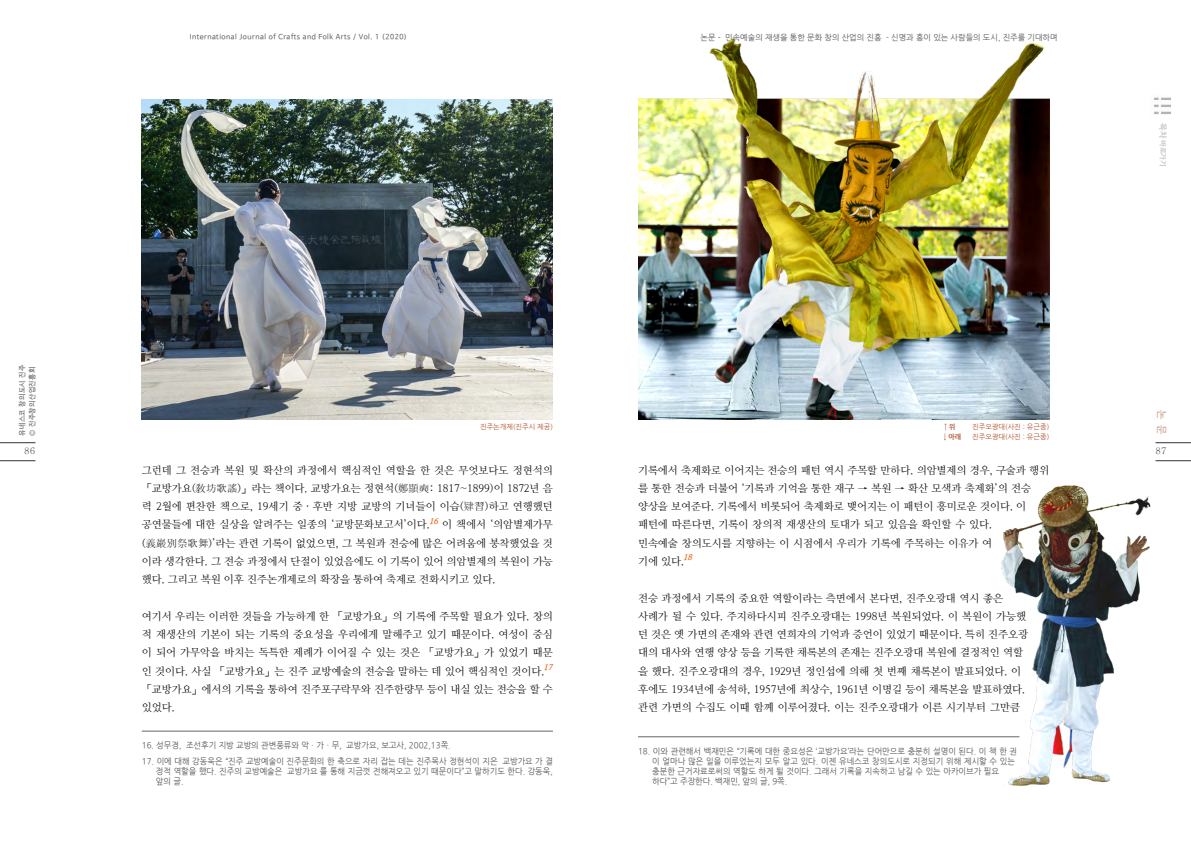
<style>
.page{position:relative;width:1191px;height:842px;background:#fff}
.page>*{position:absolute;margin:0;border:0;box-sizing:border-box;transform-origin:0 0}
.본문{font:10.5px/18.2px "Nanum Myeongjo";color:#000}
.오른쪽_페이지번호_위_세로_카테고리{font:700 10px "Nanum Gothic";color:#d7a795}
.t1{font:500 9px "Adobe Myungjo Std";color:#333}
.각주{font:8.5px/10px "Nanum Gothic";color:#565759;scale:.95 1}
.본문-오른쪽페이지_위_카테고리{font:8px "Nanum Gothic";color:#565759}
.본문-2{font:italic 800 8px "Nanum Myeongjo";color:#ec6715}
.t2{font:7px/10px "Nanum Barun Gothic";letter-spacing:.075em;color:#565759}
.그림번호{font:7px "Nanum Gothic";color:#b04f2b}
.t3{font:700 7px "Nanum Gothic OTF Eco";color:#ababac}
.그림번호-2{font:700 7px "Nanum Gothic";color:#b04f2b;scale:.95 1}
.s1{font-size:8px}
.s2{font-family:"Batang Che"}
</style>
<div class="page">
<hr style="left:0;top:460px;width:35px;height:1px;background:#333">
<hr style="left:0;top:442px;width:35px;height:1px;background:#333">
<hr style="left:1155px;top:460px;width:36px;height:1px;background:#333">
<hr style="left:1155px;top:442px;width:36px;height:1px;background:#333">
<img style="left:1153px;top:97px;width:17px;height:17px">
<hr style="left:638px;top:737px;width:381px;height:1px;background:#666">
<hr style="left:142px;top:731px;width:411px;height:1px;background:#666">
<img style="left:142px;top:99px;width:411px;height:320px">
<img style="left:638px;top:38px;width:411px;height:381px">
<img style="left:997px;top:485px;width:154px;height:301px">
<p class="t2" style="left:17px;top:436px;width:73px;rotate:-90deg">유네스코 창의도시 진주 © 진주창의산업진흥회</p>
<p class="t2" style="left:190px;top:32px;width:219px">International Journal of Crafts and Folk Arts / Vol. 1 (2020)</p>
<p class="본문-오른쪽페이지_위_카테고리" style="left:700px;top:33px;width:358px">논문 - 민속예술의 재생을 통한 문화 창의 산업의 진흥 - 신명과 흥이 있는 사람들의 도시, 진주를 기대하며</p>
<p class="그림번호" style="left:480px;top:423px;width:74px">진주논개제(진주시 제공)</p>
<p class="그림번호-2" style="left:944px;top:423px;width:13px">↑ 위</p>
<p class="그림번호" style="left:972px;top:423px;width:78px">진주오광대(사진 : 유근종)</p>
<p class="그림번호-2" style="left:943px;top:433px;width:20px">↓ 아래</p>
<p class="그림번호" style="left:972px;top:433px;width:78px">진주오광대(사진 : 유근종)</p>
<p class="t3" style="left:1166px;top:123px;width:45px;rotate:90deg"><span class="s1">목차</span> 바로가기</p>
<p class="오른쪽_페이지번호_위_세로_카테고리" style="left:1166px;top:410px;width:26px;rotate:90deg">논 문</p>
<p class="t1" style="left:24px;top:446px;width:13px">86</p>
<p class="t1" style="left:1155px;top:446px;width:13px">87</p>
<p class="본문" style="left:142px;top:461px;width:413px;text-align:justify">그런데 그 전승과 복원 및 확산의 과정에서 핵심적인 역할을 한 것은 무엇보다도 정현석의「교방가요(<span class="s2">敎坊歌謠</span>)」라는 책이다. 교방가요는 정현석(<span class="s2">鄭顯奭</span>: 1817~1899)이 1872년 음 력 2월에 편찬한 책으로, 19세기 중ㆍ후반 지방 교방의 기녀들이 이습(<span class="s2">肄習</span>)하고 연행했던 공연물들에 대한 실상을 알려주는 일종의 ‘교방문화보고서’이다.</p>
<p class="본문-2" style="left:429px;top:516px;width:13px">16</p>
<p class="본문" style="left:142px;top:516px;width:413px;text-align:justify;text-indent:300px">이 책에서 ‘의암별제가무 (<span class="s2">義巖別祭歌舞</span>)’라는 관련 기록이 없었으면, 그 복원과 전승에 많은 어려움에 봉착했었을 것 이라 생각한다. 그 전승 과정에서 단절이 있었음에도 이 기록이 있어 의암별제의 복원이 가능 했다. 그리고 복원 이후 진주논개제로의 확장을 통하여 축제로 전화시키고 있다.</p>
<p class="본문" style="left:142px;top:607px;width:413px;text-align:justify">여기서 우리는 이러한 것들을 가능하게 한 「교방가요」의 기록에 주목할 필요가 있다. 창의 적 재생산의 기본이 되는 기록의 중요성을 우리에게 말해주고 있기 때문이다. 여성이 중심 이 되어 가무악을 바치는 독특한 제례가 이어질 수 있는 것은 「교방가요」가 있었기 때문 인 것이다. 사실 「교방가요」는 진주 교방예술의 전승을 말하는 데 있어 핵심적인 것이다.</p>
<p class="본문-2" style="left:543px;top:662px;width:13px">17</p>
<p class="본문" style="left:142px;top:680px;width:413px">「교방가요」에서의 기록을 통하여 진주포구락무와 진주한량무 등이 내실 있는 전승을 할 수 있었다.</p>
<p class="각주" style="left:142px;top:740px;width:327px">16. 성무경, 조선후기 지방 교방의 관변풍류와 악ㆍ가ㆍ무, 교방가요, 보고사, 2002,13쪽.</p>
<p class="각주" style="left:142px;top:756px;width:410px">17. 이에 대해 강동욱은 “진주 교방예술이 진주문화의 한 축으로 자리 잡는 데는 진주목사 정현석이 지은 교방가요가</p>
<p class="각주" style="left:545px;top:756px;width:9px">결</p>
<p class="각주" style="left:156px;top:766px;width:168px">정적 역할을 했다. 진주의 교방예술은 교방가요를</p>
<p class="각주" style="left:330px;top:766px;width:234px">통해 지금껏 전해져오고 있기 때문이다”고 말하기도 한다. 강동욱,</p>
<p class="각주" style="left:156px;top:776px;width:30px">앞의 글.</p>
<p class="본문" style="left:638px;top:461px;width:412px">기록에서 축제화로 이어지는 전승의 패턴 역시 주목할 만하다. 의암별제의 경우, 구술과 행위 를 통한 전승과 더불어 ‘기록과 기억을 통한 재구 → 복원 → 확산 모색과 축제화’의 전승 양상을 보여준다. 기록에서 비롯되어 축제화로 맺어지는 이 패턴이 흥미로운 것이다. 이 패턴에 따른다면, 기록이 창의적 재생산의 토대가 되고 있음을 확인할 수 있다.<br>민속예술 창의도시를 지향하는 이 시점에서 우리가 기록에 주목하는 이유가 여<br>기에 있다.</p>
<p class="본문-2" style="left:683px;top:552px;width:13px">18</p>
<p class="본문" style="left:638px;top:589px;width:391px">전승 과정에서 기록의 중요한 역할이라는 측면에서 본다면, 진주오광대 역시 좋은 사례가 될 수 있다. 주지하다시피 진주오광대는 1998년 복원되었다. 이 복원이 가능했 던 것은 옛 가면의 존재와 관련 연희자의 기억과 증언이 있었기 때문이다. 특히 진주오광 대의 대사와 연행 양상 등을 기록한 채록본의 존재는 진주오광대 복원에 결정적인 역할 을 했다. 진주오광대의 경우, 1929년 정인섭에 의해 첫 번째 채록본이 발표되었다. 이 후에도 1934년에 송석하, 1957년에 최상수, 1961년 이명길 등이 채록본을 발표하였다. 관련 가면의 수집도 이때 함께 이루어졌다. 이는 진주오광대가 이른 시기부터 그만큼</p>
<p class="각주" style="left:652px;top:746px;width:386px;text-indent:-14px">18. 이와 관련해서 백재민은 “기록에 대한 중요성은 ‘교방가요’라는 단어만으로 충분히 설명이 된다. 이 책 한 권 이 얼마나 많은 일을 이루었는지 모두 알고 있다. 이젠 유네스코 창의도시로 지정되기 위해 제시할 수 있는 충분한 근거자료로써의 역할도 하게 될 것이다. 그래서 기록을 지속하고 남길 수 있는 아카이브가 필요 하다”고 주장한다. 백재민, 앞의 글, 9쪽.</p>
</div>
